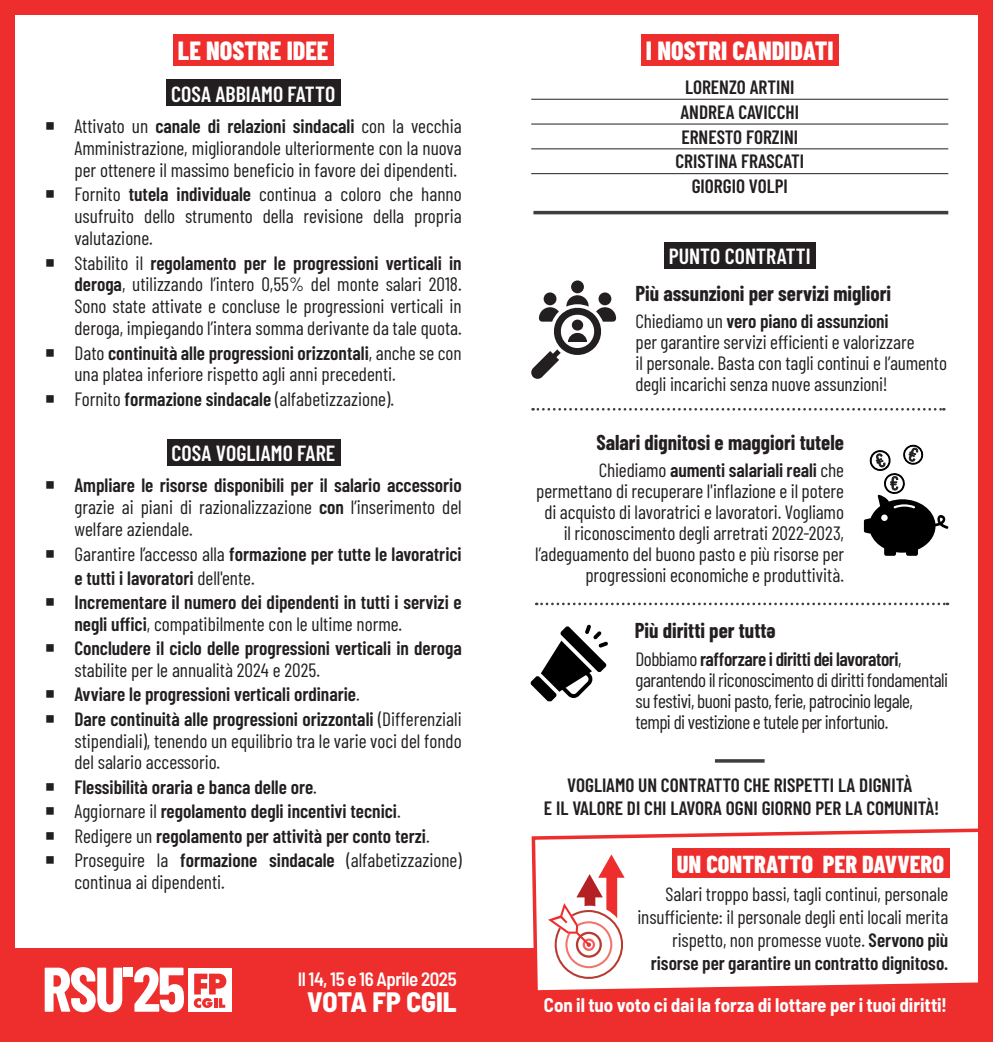
<style>
.page{position:relative;width:993px;height:1042px;background:#fff}
.page>*{position:absolute;margin:0;border:0;box-sizing:border-box;transform-origin:0 0}
.t1{font:800 semi-condensed 28px "Barlow";color:#fff}
.t2{font:800 26.25px "Barlow Condensed";color:#fff}
.t3{font:800 24.5px "Barlow Condensed";color:#fff}
.t4{font:600 21.88px "Barlow Condensed";color:#fff}
.t5{font:700 21px "Barlow Condensed";color:#231f20}
.t6{font:19.25px/21.9px "Barlow Condensed";color:#231f20;text-align:justify}
.t7{font:600 19.25px/24.8px "Barlow Condensed";color:#231f20}
.t8{font:19.25px/21px "Barlow Condensed";letter-spacing:-.025em;color:#231f20}
.t9{font:700 semi-condensed 19.25px "Barlow";color:#fff}
.t10{font:600 semi-condensed 19.25px "Barlow";letter-spacing:-.02em;color:#fff}
.s1{font-weight:600}
.s2{font-weight:400}
</style>
<div class="page">
<div style="left:0;top:948px;width:992px;height:94px;background:#ee2d2d"></div>
<div style="left:0;top:0;width:992px;height:15px;background:#ee2d2d"></div>
<div style="left:187px;top:967px;width:44px;height:44px;background:#fff"></div>
<svg style="left:194px;top:973px;width:32px;height:35px"></svg>
<svg style="left:45px;top:967px;width:77px;height:45px"></svg>
<svg style="left:134px;top:967px;width:50px;height:45px"></svg>
<div style="left:124px;top:967px;width:9px;height:10px;background:#fff"></div>
<div style="left:173px;top:34px;width:160px;height:32px;background:#ee2d2d"></div>
<div style="left:640px;top:34px;width:198px;height:31px;background:#ee2d2d"></div>
<svg style="left:531px;top:828px;width:446px;height:163px"></svg>
<div style="left:671px;top:849px;width:277px;height:29px;background:#ee2d2d"></div>
<div style="left:0;top:0;width:15px;height:1023px;background:#ee2d2d"></div>
<div style="left:977px;top:0;width:15px;height:1023px;background:#ee2d2d"></div>
<svg style="left:548px;top:854px;width:78px;height:126px"></svg>
<div style="left:166px;top:439px;width:174px;height:26px;background:#231f20"></div>
<div style="left:166px;top:80px;width:174px;height:26px;background:#231f20"></div>
<hr style="left:533px;top:211px;width:414px;height:3px;background:#3e3e3f">
<hr style="left:531px;top:99px;width:416px;height:1px;background:#231f20">
<hr style="left:531px;top:124px;width:416px;height:1px;background:#231f20">
<hr style="left:531px;top:149px;width:416px;height:1px;background:#231f20">
<hr style="left:531px;top:173px;width:416px;height:1px;background:#231f20">
<svg style="left:598px;top:292px;width:13px;height:13px"></svg>
<svg style="left:543px;top:292px;width:13px;height:13px"></svg>
<div style="left:571px;top:280px;width:12px;height:13px;background:#231f20;border-radius:50%"></div>
<svg style="left:531px;top:295px;width:85px;height:84px"></svg>
<svg style="left:863px;top:444px;width:85px;height:112px"></svg>
<svg style="left:530px;top:624px;width:78px;height:77px"></svg>
<svg style="left:532px;top:408px;width:412px;height:2px"></svg>
<svg style="left:536px;top:602px;width:411px;height:3px"></svg>
<div style="left:663px;top:242px;width:152px;height:26px;background:#231f20"></div>
<hr style="left:714px;top:759px;width:50px;height:3px;background:#3e3e3f">
<h2 class="t2" style="left:178px;top:32px;width:152px">LE NOSTRE IDEE</h2>
<h2 class="t2" style="left:645px;top:32px;width:189px">I NOSTRI CANDIDATI</h2>
<p class="t4" style="left:171px;top:78px;width:166px">COSA ABBIAMO FATTO</p>
<p class="t6" style="left:74px;top:114px;width:388px;text-indent:-30px">○ Attivato un <span class="s1">canale di relazioni sindacali</span> con la vecchia Amministrazione, migliorandole ulteriormente con la nuova per ottenere il massimo beneficio in favore dei dipendenti.</p>
<p class="t6" style="left:74px;top:182px;width:388px;text-indent:-30px">○ Fornito <span class="s1">tutela individuale</span> continua a coloro che hanno usufruito dello strumento della revisione della propria valutazione.</p>
<p class="t6" style="left:74px;top:250px;width:388px;text-indent:-30px">○ Stabilito il <span class="s1">regolamento per le progressioni verticali in deroga</span>, utilizzando l’intero 0,55% del monte salari 2018.<br>Sono state attivate e concluse le progressioni verticali in deroga, impiegando l’intera somma derivante da tale quota.</p>
<p class="t6" style="left:74px;top:340px;width:388px;text-indent:-30px">○ Dato <span class="s1">continuità alle progressioni orizzontali</span>, anche se con una platea inferiore rispetto agli anni precedenti.</p>
<p class="t6" style="left:45px;top:386px;width:351px">○ Fornito <span class="s1">formazione sindacale</span> (alfabetizzazione).</p>
<p class="t4" style="left:171px;top:437px;width:165px">COSA VOGLIAMO FARE</p>
<p class="t6" style="left:74px;top:473px;width:388px;text-indent:-30px">○ <span class="s1">Ampliare le risorse disponibili per il salario accessorio </span>grazie ai piani di razionalizzazione <span class="s1">con</span> l’inserimento del welfare aziendale.</p>
<p class="t7" style="left:74px;top:542px;width:388px;line-height:23.1px;text-indent:-30px">○ <span class="s2">Garantire l’accesso alla</span> formazione per tutte le lavoratrici e tutti i lavoratori <span class="s2">dell'ente.</span></p>
<p class="t7" style="left:74px;top:590px;width:388px;line-height:21.9px;text-indent:-30px">○ Incrementare il numero dei dipendenti in tutti i servizi e negli uffici<span class="s2">, compatibilmente con le ultime norme.</span></p>
<p class="t7" style="left:74px;top:636px;width:388px;line-height:21.9px;text-indent:-30px">○ Concludere il ciclo delle progressioni verticali in deroga <span class="s2">stabilite per le annualità 2024 e 2025.</span></p>
<p class="t7" style="left:45px;top:681px;width:316px">○ Avviare le progressioni verticali ordinarie<span class="s2">.</span></p>
<p class="t6" style="left:74px;top:706px;width:388px;text-indent:-30px">○ <span class="s1">Dare continuità alle progressioni orizzontali</span> (Differenziali stipendiali), tenendo un equilibrio tra le varie voci del fondo del salario accessorio.</p>
<p class="t7" style="left:45px;top:773px;width:274px">○ Flessibilità oraria e banca delle ore<span class="s2">.</span></p>
<p class="t7" style="left:45px;top:797px;width:357px">○ <span class="s2">Aggiornare il</span> regolamento degli incentivi tecnici<span class="s2">.</span></p>
<p class="t7" style="left:45px;top:822px;width:386px">○ <span class="s2">Redigere un</span> regolamento per attività per conto terzi<span class="s2">.</span></p>
<p class="t6" style="left:74px;top:847px;width:388px;text-indent:-30px">○ Proseguire la <span class="s1">formazione sindacale</span> (alfabetizzazione) continua ai dipendenti.</p>
<p class="t10" style="left:297px;top:965px;width:160px">Il 14, 15 e 16 Aprile 2025</p>
<h1 class="t1" style="left:307px;top:982px;width:151px">VOTA FP CGIL</h1>
<p class="t7" style="left:675px;top:73px;width:130px;text-align:center">LORENZO ARTINI<br>ANDREA CAVICCHI<br>ERNESTO FORZINI<br>CRISTINA FRASCATI<br>GIORGIO VOLPI</p>
<p class="t4" style="left:668px;top:240px;width:143px">PUNTO CONTRATTI</p>
<p class="t5" style="left:635px;top:278px;width:257px">Più assunzioni per servizi migliori</p>
<p class="t6" style="left:635px;top:309px;width:313px;line-height:21px;text-align:left">Chiediamo un <span class="s1">vero piano di assunzioni<br></span>per garantire servizi efficienti e valorizzare<br>il personale. Basta con tagli continui e l’aumento degli incarichi senza nuove assunzioni!</p>
<p class="t5" style="left:596px;top:427px;width:249px">Salari dignitosi e maggiori tutele</p>
<p class="t6" style="left:535px;top:458px;width:310px;line-height:21px;text-align:right">Chiediamo <span class="s1">aumenti salariali reali</span> che permettano di recuperare l'inflazione e il potere di acquisto di lavoratrici e lavoratori. Vogliamo il riconoscimento degli arretrati 2022-2023, l’adeguamento del buono pasto e più risorse per progressioni economiche e produttività.</p>
<p class="t5" style="left:634px;top:615px;width:142px">Più diritti per tuttə</p>
<p class="t8" style="left:635px;top:647px;width:314px">Dobbiamo <span class="s1">rafforzare i diritti dei lavoratori</span>, garantendo il riconoscimento di diritti fondamentali su festivi, buoni pasto, ferie, patrocinio legale, tempi di vestizione e tutele per infortunio.</p>
<p class="t7" style="left:543px;top:772px;width:397px;line-height:23.1px;text-align:center">VOGLIAMO UN CONTRATTO CHE RISPETTI LA DIGNITÀ<br>E IL VALORE DI CHI LAVORA OGNI GIORNO PER LA COMUNITÀ!</p>
<p class="t3" style="left:676px;top:847px;width:269px">UN CONTRATTO PER DAVVERO</p>
<p class="t6" style="left:637px;top:881px;width:312px;line-height:22.8px;text-align:right">Salari troppo bassi, tagli continui, personale insufficiente: il personale degli enti locali merita rispetto, non promesse vuote. <span class="s1">Servono più risorse per garantire un contratto dignitoso.</span></p>
<p class="t9" style="left:543px;top:991px;width:404px">Con il tuo voto ci dai la forza di lottare per i tuoi diritti!</p>
</div>
